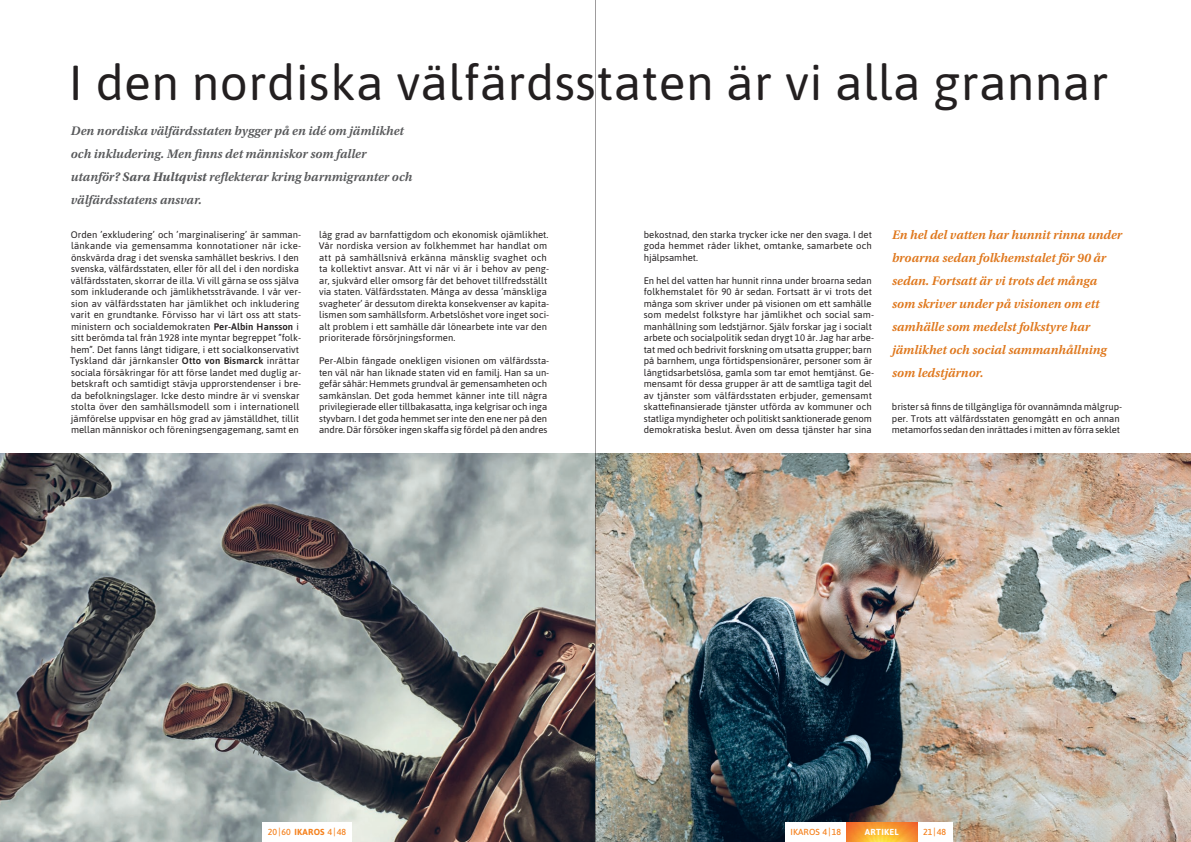
<style>
.page{position:relative;width:1191px;height:842px;background:#fff}
.page>*{position:absolute;margin:0;border:0;box-sizing:border-box;transform-origin:0 0}
.Rubrik{font:49px "Asap";letter-spacing:.01em;color:#231f20}
.citat{font:italic 600 13px/23px "Utopia Std";color:#df771c}
.ingress{font:italic 600 13px/23px "Utopia Std";color:#58595b}
.brödtext{font:9.5px/11.5px "Asap";letter-spacing:.005em;color:#231f20}
.t1{font:700 8.8px "Asap";letter-spacing:.035em;color:#f5821f}
.t2{font:500 8.8px "Asap";letter-spacing:.01em;color:#f5821f}
.t3{font:700 8.7px "Asap";letter-spacing:.035em;color:#fff}
.s1{font-weight:700}
.s2{font-weight:600}
.s3{font-weight:500}
.s4{font-weight:500;font-size:9.6px}
.s5{font-weight:500;font-size:8.7px}
.s6{font-size:8.7px}
.s7{font-size:9.6px}
</style>
<div class="page">
<img style="left:0;top:454px;width:1191px;height:388px">
<div style="left:785px;top:822px;width:167px;height:20px;background:#fff"></div>
<div style="left:262px;top:822px;width:89px;height:20px;background:#fff"></div>
<img style="left:846px;top:822px;width:71px;height:20px">
<hr style="left:595px;top:0;width:1px;height:842px;background:#231f20">
<p class="Rubrik" style="left:69px;top:48px;width:1041px">I den nordiska välfärdsstaten är vi alla grannar</p>
<p class="ingress" style="left:71px;top:119px;width:343px">Den nordiska välfärdsstaten bygger på en idé om jämlikhet och inkludering. Men finns det människor som faller utanför? <span class="s1">Sara Hultqvist</span> reflekterar kring barnmigranter och välfärdsstatens ansvar.</p>
<p class="brödtext" style="left:70px;top:228px;width:233px">Orden ’exkludering’ och ’marginalisering’ är samman&shy;länkande via gemensamma konnotationer när icke&shy;önskvärda drag i det svenska samhället beskrivs. I den svenska, välfärdsstaten, eller för all del i den nordiska välfärdsstaten, skorrar de illa. Vi vill gärna se oss själva som inkluderande och jämlikhetssträvande. I vår ver&shy;sion av välfärdsstaten har jämlikhet och inkludering varit en grundtanke. Förvisso har vi lärt oss att stats&shy;ministern och socialdemokraten <span class="s2">Per-Albin Hansson</span> i sitt berömda tal från 1928 inte myntar begreppet ”folk&shy;hem”. Det fanns långt tidigare, i ett socialkonservativt Tyskland där järnkansler <span class="s2">Otto von Bismarck</span> inrättar sociala försäkringar för att förse landet med duglig ar&shy;betskraft och samtidigt stävja upprorstendenser i bre&shy;da befolkningslager. Icke desto mindre är vi svenskar stolta över den samhällsmodell som i internationell jämförelse uppvisar en hög grad av jämställdhet, tillit mellan människor och föreningsengagemang, samt en</p>
<p class="brödtext" style="left:319px;top:228px;width:232px">låg grad av barnfattigdom och ekonomisk ojämlikhet.<br>Vår nordiska version av folkhemmet har handlat om att på samhällsnivå erkänna mänsklig svaghet och ta kollektivt ansvar. Att vi när vi är i behov av peng&shy;ar, sjukvård eller omsorg får det behovet tillfredsställt via staten. Välfärdsstaten. Många av dessa ’mänskliga svagheter’ är dessutom direkta konsekvenser av kapita&shy;lismen som samhällsform. Arbetslöshet vore inget soci&shy;alt problem i ett samhälle där lönearbete inte var den prioriterade försörjningsformen.</p>
<p class="brödtext" style="left:319px;top:355px;width:232px">Per-Albin fångade onekligen visionen om välfärdssta&shy;ten väl när han liknade staten vid en familj. Han sa un&shy;gefär såhär: Hemmets grundval är gemensamheten och samkänslan. Det goda hemmet känner inte till några privilegierade eller tillbakasatta, inga kelgrisar och inga styvbarn. I det goda hemmet ser inte den ene ner på den andre. Där försöker ingen skaffa sig fördel på den andres</p>
<p class="brödtext" style="left:644px;top:228px;width:230px;text-align:justify">bekostnad, den starka trycker icke ner den svaga. I det goda hemmet råder likhet, omtanke, samarbete och hjälpsamhet.</p>
<p class="brödtext" style="left:643px;top:274px;width:232px">En hel del vatten har hunnit rinna under broarna sedan folkhemstalet för 90 år sedan. Fortsatt är vi trots det många som skriver under på visionen om ett samhälle som medelst folkstyre har jämlikhet och social sam&shy;manhållning som ledstjärnor. Själv forskar jag i socialt arbete och socialpolitik sedan drygt 10 år. Jag har arbe&shy;tat med och bedrivit forskning om utsatta grupper; barn på barnhem, unga förtidspensionärer, personer som är långtidsarbetslösa, gamla som tar emot hemtjänst. Ge&shy;mensamt för dessa grupper är att de samtliga tagit del av tjänster som välfärdsstaten erbjuder, gemensamt skattefinansierade tjänster utförda av kommuner och statliga myndigheter och politiskt sanktionerade genom demokratiska beslut. Även om dessa tjänster har sina</p>
<p class="citat" style="left:892px;top:223px;width:232px">En hel del vatten har hunnit rinna under broarna sedan folkhemstalet för 90 år sedan. Fortsatt är vi trots det många som skriver under på visionen om ett samhälle som medelst folkstyre har jämlikhet och social sammanhållning som ledstjärnor.</p>
<p class="brödtext" style="left:892px;top:401px;width:232px">brister så finns de tillgängliga för ovannämnda målgrup&shy;per. Trots att välfärdsstaten genomgått en och annan metamorfos sedan den inrättades i mitten av förra seklet</p>
<p class="t1" style="left:268px;top:826px;width:80px"><span class="s3">20</span><span class="s4">|</span><span class="s3">60</span> IKAROS <span class="s5">4</span> <span class="s4">|</span><span class="s5">48</span></p>
<p class="t2" style="left:790px;top:826px;width:52px">IKAROS <span class="s6">4</span> <span class="s7">|</span><span class="s6">18</span></p>
<p class="t3" style="left:865px;top:826px;width:35px">ARTIKEL</p>
<p class="t2" style="left:923px;top:826px;width:25px">21<span class="s7">|</span>48</p>
</div>
